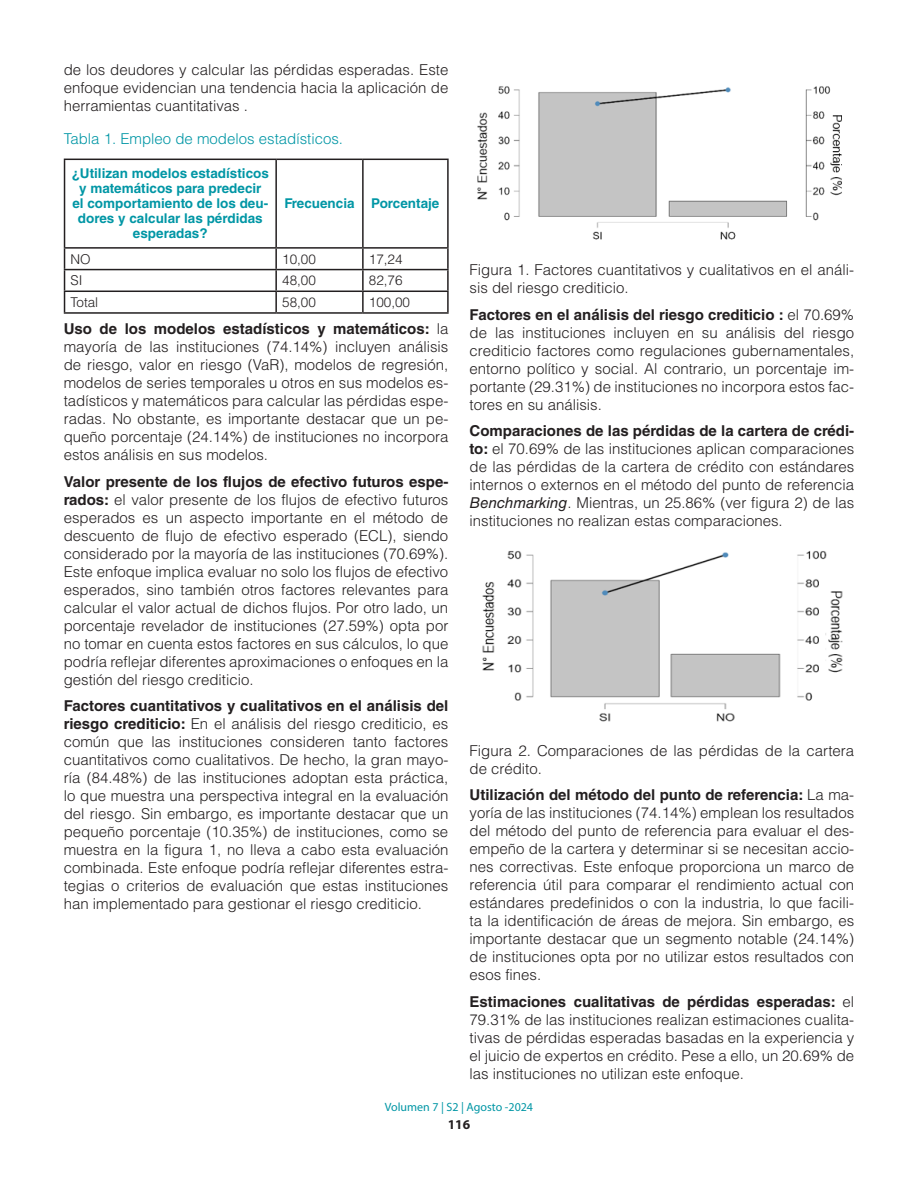
<style>
.page{position:relative;width:918px;height:1188px;background:#fff}
.page>*{position:absolute;margin:0;border:0;box-sizing:border-box;transform-origin:0 0}
.TEXTO{font:300 15px/18px "Helvetica LT Std";color:#231f20;text-align:justify}
.TITULOS_AZUL{font:300 15px "Helvetica LT Std";color:#0096a5}
.textos_tabla_-_Títul{font:700 13.5px/15px "Helvetica LT Std";color:#0096a5;text-align:center}
.textos_tabla{font:300 13.5px "Helvetica LT Std";color:#231f20}
.t1{font:700 13.5px "Myriad Pro";color:#231f20}
.t2{font:12px "Myriad Pro";color:#0096a5}
.s1{font-weight:700}
.s2{font-weight:400;font-style:italic}
</style>
<div class="page">
<hr style="left:64px;top:159px;width:212px;height:1px;background:#231f20">
<hr style="left:64px;top:160px;width:1px;height:87px;background:#231f20">
<hr style="left:276px;top:159px;width:87px;height:1px;background:#231f20">
<hr style="left:275px;top:160px;width:2px;height:87px;background:#231f20">
<hr style="left:363px;top:159px;width:86px;height:1px;background:#231f20">
<hr style="left:362px;top:160px;width:2px;height:87px;background:#231f20">
<hr style="left:447px;top:160px;width:2px;height:87px;background:#231f20">
<hr style="left:64px;top:247px;width:212px;height:2px;background:#231f20">
<hr style="left:276px;top:247px;width:87px;height:2px;background:#231f20">
<hr style="left:275px;top:249px;width:2px;height:20px;background:#231f20">
<hr style="left:363px;top:247px;width:86px;height:2px;background:#231f20">
<hr style="left:362px;top:249px;width:2px;height:20px;background:#231f20">
<hr style="left:447px;top:249px;width:2px;height:20px;background:#231f20">
<hr style="left:64px;top:269px;width:212px;height:1px;background:#231f20">
<hr style="left:276px;top:269px;width:87px;height:1px;background:#231f20">
<hr style="left:275px;top:270px;width:2px;height:21px;background:#231f20">
<hr style="left:363px;top:269px;width:86px;height:1px;background:#231f20">
<hr style="left:362px;top:270px;width:2px;height:21px;background:#231f20">
<hr style="left:447px;top:270px;width:2px;height:21px;background:#231f20">
<hr style="left:64px;top:291px;width:212px;height:1px;background:#231f20">
<svg style="left:64px;top:249px;width:1px;height:63px"></svg>
<hr style="left:276px;top:291px;width:87px;height:1px;background:#231f20">
<hr style="left:275px;top:292px;width:2px;height:20px;background:#231f20">
<hr style="left:363px;top:291px;width:86px;height:1px;background:#231f20">
<hr style="left:362px;top:292px;width:2px;height:20px;background:#231f20">
<hr style="left:447px;top:292px;width:2px;height:20px;background:#231f20">
<hr style="left:64px;top:312px;width:212px;height:2px;background:#231f20">
<hr style="left:276px;top:312px;width:87px;height:2px;background:#231f20">
<hr style="left:363px;top:312px;width:86px;height:2px;background:#231f20">
<img style="left:477px;top:86px;width:365px;height:154px">
<img style="left:482px;top:550px;width:361px;height:172px">
<p class="TEXTO" style="left:64px;top:60px;width:386px">de los deudores y calcular las pérdidas esperadas. Este enfoque evidencian una tendencia hacia la aplicación de herramientas cuantitativas .</p>
<p class="TITULOS_AZUL" style="left:64px;top:129px;width:281px">Tabla 1. Empleo de modelos estadísticos.</p>
<p class="textos_tabla_-_Títul" style="left:72px;top:166px;width:199px">¿Utilizan modelos estadísticos y matemáticos para predecir<br>el comportamiento de los deu&shy;dores y calcular las pérdidas esperadas?</p>
<p class="textos_tabla_-_Títul" style="left:284px;top:196px;width:72px">Frecuencia</p>
<p class="textos_tabla_-_Títul" style="left:371px;top:196px;width:70px">Porcentaje</p>
<p class="textos_tabla" style="left:71px;top:250px;width:22px">NO</p>
<p class="textos_tabla" style="left:282px;top:250px;width:35px">10,00</p>
<p class="textos_tabla" style="left:369px;top:250px;width:35px">17,24</p>
<p class="textos_tabla" style="left:71px;top:272px;width:14px">SI</p>
<p class="textos_tabla" style="left:282px;top:272px;width:35px">48,00</p>
<p class="textos_tabla" style="left:369px;top:272px;width:35px">82,76</p>
<p class="textos_tabla" style="left:71px;top:294px;width:29px">Total</p>
<p class="textos_tabla" style="left:282px;top:294px;width:35px">58,00</p>
<p class="textos_tabla" style="left:369px;top:294px;width:43px">100,00</p>
<p class="TEXTO" style="left:64px;top:320px;width:386px"><span class="s1">Uso de los modelos estadísticos y matemáticos:</span> la mayoría de las instituciones (74.14%) incluyen análisis de riesgo, valor en riesgo (VaR), modelos de regresión, modelos de series temporales u otros en sus modelos es&shy;tadísticos y matemáticos para calcular las pérdidas espe&shy;radas. No obstante, es importante destacar que un pe&shy;queño porcentaje (24.14%) de instituciones no incorpora estos análisis en sus modelos.</p>
<p class="TEXTO" style="left:64px;top:472px;width:386px"><span class="s1">Valor presente de los flujos de efectivo futuros espe&shy;rados:</span> el valor presente de los flujos de efectivo futuros esperados es un aspecto importante en el método de descuento de flujo de efectivo esperado (ECL), siendo considerado por la mayoría de las instituciones (70.69%).<br>Este enfoque implica evaluar no solo los flujos de efectivo esperados, sino también otros factores relevantes para calcular el valor actual de dichos flujos. Por otro lado, un porcentaje revelador de instituciones (27.59%) opta por no tomar en cuenta estos factores en sus cálculos, lo que podría reflejar diferentes aproximaciones o enfoques en la gestión del riesgo crediticio.</p>
<p class="TEXTO" style="left:64px;top:697px;width:386px"><span class="s1">Factores cuantitativos y cualitativos en el análisis del riesgo crediticio:</span> En el análisis del riesgo crediticio, es común que las instituciones consideren tanto factores cuantitativos como cualitativos. De hecho, la gran mayo&shy;ría (84.48%) de las instituciones adoptan esta práctica, lo que muestra una perspectiva integral en la evaluación del riesgo. Sin embargo, es importante destacar que un pequeño porcentaje (10.35%) de instituciones, como se muestra en la figura 1, no lleva a cabo esta evaluación combinada. Este enfoque podría reflejar diferentes estra&shy;tegias o criterios de evaluación que estas instituciones han implementado para gestionar el riesgo crediticio.</p>
<p class="TEXTO" style="left:470px;top:261px;width:386px">Figura 1. Factores cuantitativos y cualitativos en el análi&shy;sis del riesgo crediticio.</p>
<p class="TEXTO" style="left:470px;top:305px;width:386px"><span class="s1">Factores en el análisis del riesgo crediticio :</span> el 70.69% de las instituciones incluyen en su análisis del riesgo crediticio factores como regulaciones gubernamentales, entorno político y social. Al contrario, un porcentaje im&shy;portante (29.31%) de instituciones no incorpora estos fac&shy;tores en su análisis.</p>
<p class="TEXTO" style="left:470px;top:422px;width:386px"><span class="s1">Comparaciones de las pérdidas de la cartera de crédi&shy;to:</span> el 70.69% de las instituciones aplican comparaciones de las pérdidas de la cartera de crédito con estándares internos o externos en el método del punto de referencia <span class="s2">Benchmarking</span>. Mientras, un 25.86% (ver figura 2) de las instituciones no realizan estas comparaciones.</p>
<p class="TEXTO" style="left:470px;top:741px;width:386px">Figura 2. Comparaciones de las pérdidas de la cartera de crédito.</p>
<p class="TEXTO" style="left:470px;top:786px;width:386px"><span class="s1">Utilización del método del punto de referencia:</span> La ma&shy;yoría de las instituciones (74.14%) emplean los resultados del método del punto de referencia para evaluar el des&shy;empeño de la cartera y determinar si se necesitan accio&shy;nes correctivas. Este enfoque proporciona un marco de referencia útil para comparar el rendimiento actual con estándares predefinidos o con la industria, lo que facili&shy;ta la identificación de áreas de mejora. Sin embargo, es importante destacar que un segmento notable (24.14%) de instituciones opta por no utilizar estos resultados con esos fines.</p>
<p class="TEXTO" style="left:470px;top:992px;width:386px"><span class="s1">Estimaciones cualitativas de pérdidas esperadas:</span> el 79.31% de las instituciones realizan estimaciones cualita&shy;tivas de pérdidas esperadas basadas en la experiencia y el juicio de expertos en crédito. Pese a ello, un 20.69% de las instituciones no utilizan este enfoque.</p>
<p class="t2" style="left:385px;top:1099px;width:150px">Volumen 7 | S2 | Agosto -2024</p>
<p class="t1" style="left:448px;top:1116px;width:24px">116</p>
</div>
